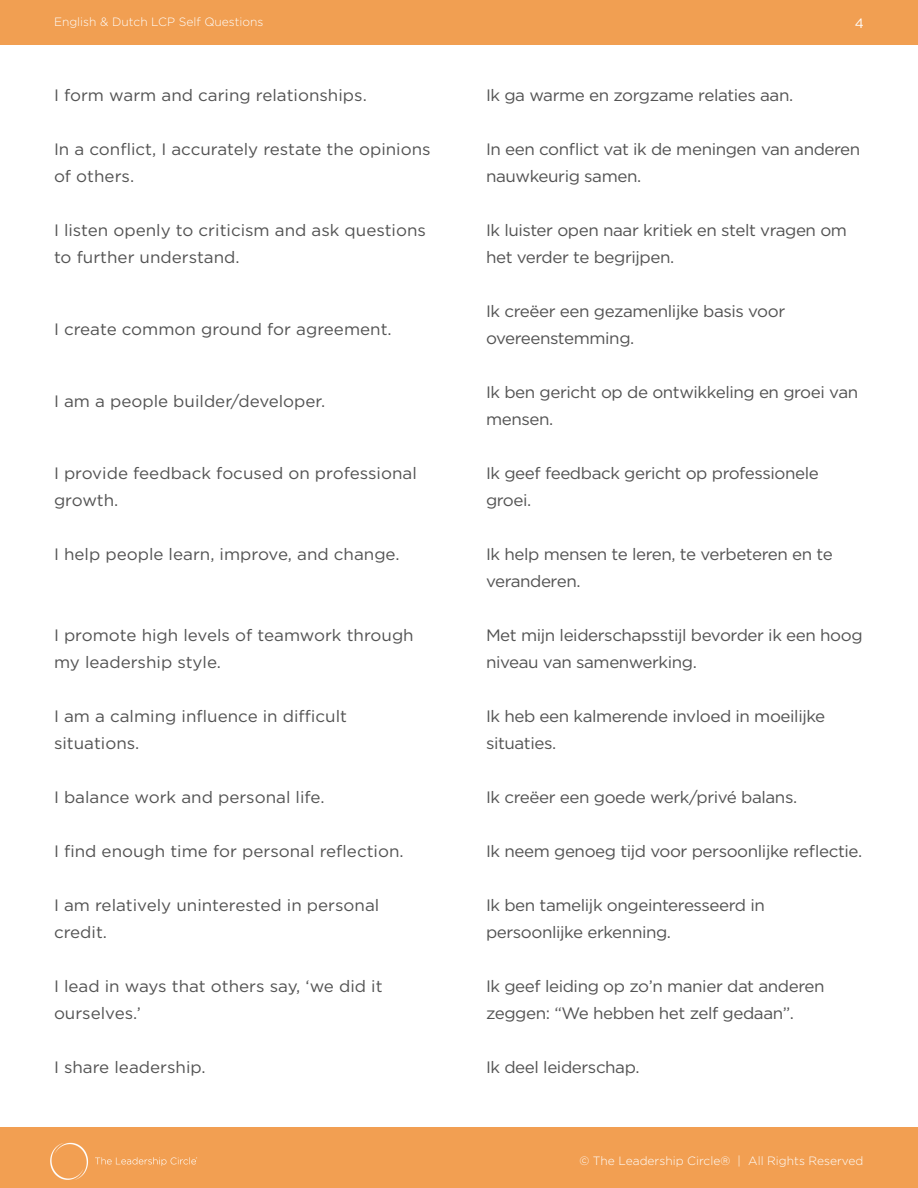
<style>
.page{position:relative;width:918px;height:1188px;background:#fff}
.page>*{position:absolute;margin:0;border:0;box-sizing:border-box;transform-origin:0 0}
.paragraph_body{font:16.5px/27px "Gotham";letter-spacing:-.025em;color:#535353}
.paragraph_body-2{font:16.5px/27px "Gotham";color:#535353}
.t1{font:13.5px "Gotham";color:#fff}
.t2{font:300 12px "Gotham";color:#feffff}
</style>
<div class="page">
<div style="left:0;top:1128px;width:918px;height:60px;background:#f29f52"></div>
<div style="left:0;top:0;width:918px;height:44px;background:#f19f52"></div>
<img style="left:50px;top:1142px;width:147px;height:38px">
<p class="t2" style="left:54px;top:16px;width:211px">English &amp; Dutch LCP Self Questions</p>
<p class="t1" style="left:855px;top:15px;width:11px">4</p>
<p class="paragraph_body-2" style="left:54px;top:81px;width:314px">I form warm and caring relationships.</p>
<p class="paragraph_body-2" style="left:54px;top:135px;width:378px">In a conflict, I accurately restate the opinions of others.</p>
<p class="paragraph_body-2" style="left:54px;top:216px;width:374px">I listen openly to criticism and ask questions to further understand.</p>
<p class="paragraph_body-2" style="left:54px;top:315px;width:339px">I create common ground for agreement.</p>
<p class="paragraph_body-2" style="left:54px;top:387px;width:273px">I am a people builder/developer.</p>
<p class="paragraph_body-2" style="left:54px;top:459px;width:364px">I provide feedback focused on professional growth.</p>
<p class="paragraph_body-2" style="left:54px;top:540px;width:347px">I help people learn, improve, and change.</p>
<p class="paragraph_body-2" style="left:54px;top:621px;width:361px">I promote high levels of teamwork through my leadership style.</p>
<p class="paragraph_body-2" style="left:54px;top:702px;width:295px">I am a calming influence in difficult situations.</p>
<p class="paragraph_body-2" style="left:54px;top:783px;width:272px">I balance work and personal life.</p>
<p class="paragraph_body-2" style="left:54px;top:837px;width:351px">I find enough time for personal reflection.</p>
<p class="paragraph_body-2" style="left:54px;top:891px;width:327px">I am relatively uninterested in personal credit.</p>
<p class="paragraph_body-2" style="left:54px;top:972px;width:330px">I lead in ways that others say, ‘we did it ourselves.’</p>
<p class="paragraph_body-2" style="left:54px;top:1053px;width:153px">I share leadership.</p>
<p class="paragraph_body" style="left:486px;top:81px;width:309px">Ik ga warme en zorgzame relaties aan.</p>
<p class="paragraph_body" style="left:486px;top:135px;width:376px">In een conflict vat ik de meningen van anderen nauwkeurig samen.</p>
<p class="paragraph_body" style="left:486px;top:216px;width:363px">Ik luister open naar kritiek en stelt vragen om het verder te begrijpen.</p>
<p class="paragraph_body" style="left:486px;top:297px;width:301px">Ik creëer een gezamenlijke basis voor overeenstemming.</p>
<p class="paragraph_body" style="left:486px;top:378px;width:374px">Ik ben gericht op de ontwikkeling en groei van mensen.</p>
<p class="paragraph_body" style="left:486px;top:459px;width:334px">Ik geef feedback gericht op professionele groei.</p>
<p class="paragraph_body" style="left:486px;top:540px;width:348px">Ik help mensen te leren, te verbeteren en te veranderen.</p>
<p class="paragraph_body" style="left:486px;top:621px;width:378px">Met mijn leiderschapsstijl bevorder ik een hoog niveau van samenwerking.</p>
<p class="paragraph_body" style="left:486px;top:702px;width:341px">Ik heb een kalmerende invloed in moeilijke situaties.</p>
<p class="paragraph_body" style="left:486px;top:783px;width:313px">Ik creëer een goede werk/privé balans.</p>
<p class="paragraph_body" style="left:486px;top:837px;width:378px">Ik neem genoeg tijd voor persoonlijke reflectie.</p>
<p class="paragraph_body" style="left:486px;top:891px;width:280px">Ik ben tamelijk ongeinteresseerd in persoonlijke erkenning.</p>
<p class="paragraph_body" style="left:486px;top:972px;width:340px">Ik geef leiding op zo’n manier dat anderen zeggen: “We hebben het zelf gedaan”.</p>
<p class="paragraph_body" style="left:486px;top:1053px;width:155px">Ik deel leiderschap.</p>
<p class="t2" style="left:579px;top:1154px;width:286px">© The Leadership Circle® | All Rights Reserved</p>
</div>
